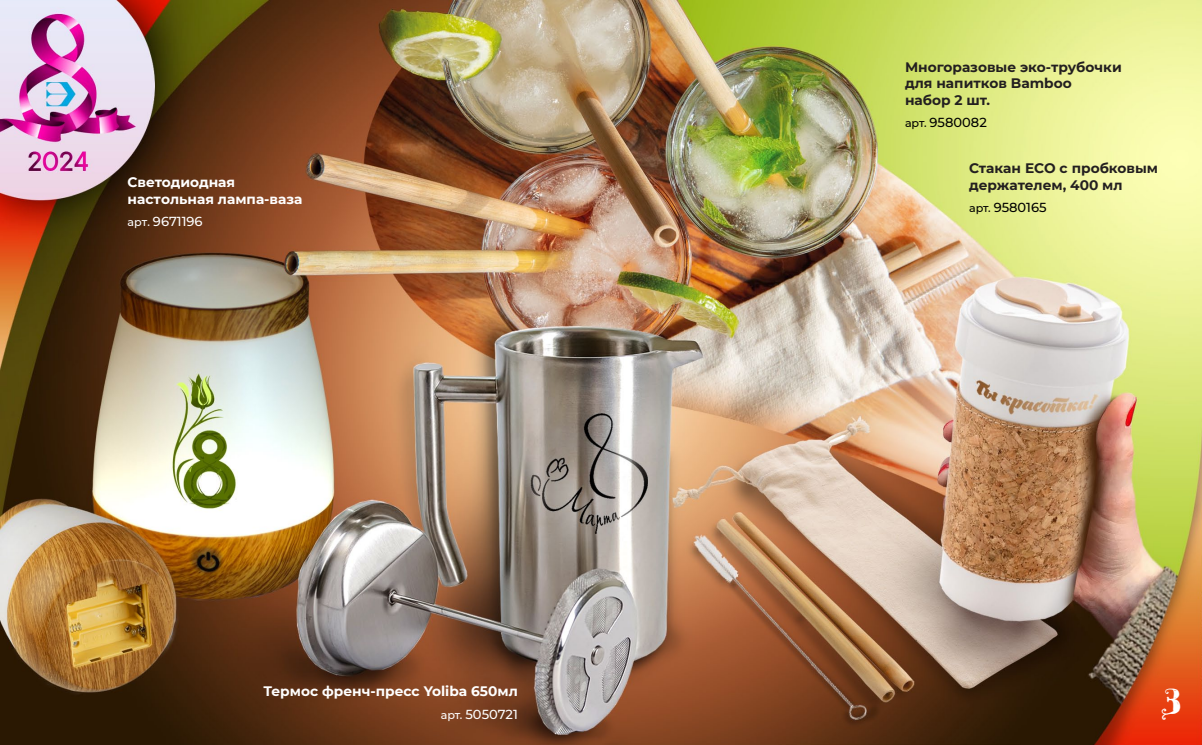
<style>
.page{position:relative;width:1202px;height:745px;background:#fff}
.page>*{position:absolute;margin:0;border:0;box-sizing:border-box;transform-origin:0 0}
.t1{font:37.5px "Vtks Velhos Tempos";color:#fff}
.t2{font:700 13.75px/16.5px "Montserrat";color:#231f20}
.t3{font:700 13.75px/16.5px "Montserrat";color:#fff}
.t4{font:500 13px "Montserrat";color:#fff}
.t5{font:500 13px "Montserrat";color:#000}
.s1{font-size:11.12px}
</style>
<div class="page">
<img style="left:0;top:0;width:1201px;height:744px">
<p class="t3" style="left:128px;top:173px;width:176px">Светодиодная настольная лампа-ваза</p>
<p class="t4" style="left:128px;top:212px;width:76px"><span class="s1">арт.</span> 9671196</p>
<p class="t3" style="left:263px;top:681px;width:256px">Термос френч-пресс Yoliba 650мл</p>
<p class="t4" style="left:441px;top:704px;width:78px"><span class="s1">арт.</span> 5050721</p>
<p class="t2" style="left:904px;top:58px;width:218px">Многоразовые эко-трубочки для напитков Bamboo<br>набор 2 шт.</p>
<p class="t5" style="left:904px;top:114px;width:83px"><span class="s1">арт.</span> 9580082</p>
<p class="t2" style="left:969px;top:159px;width:190px">Стакан ECO с пробковым держателем, 400 мл</p>
<p class="t5" style="left:969px;top:198px;width:79px"><span class="s1">арт.</span> 9580165</p>
<h1 class="t1" style="left:1160px;top:673px;width:22px">3</h1>
</div>
